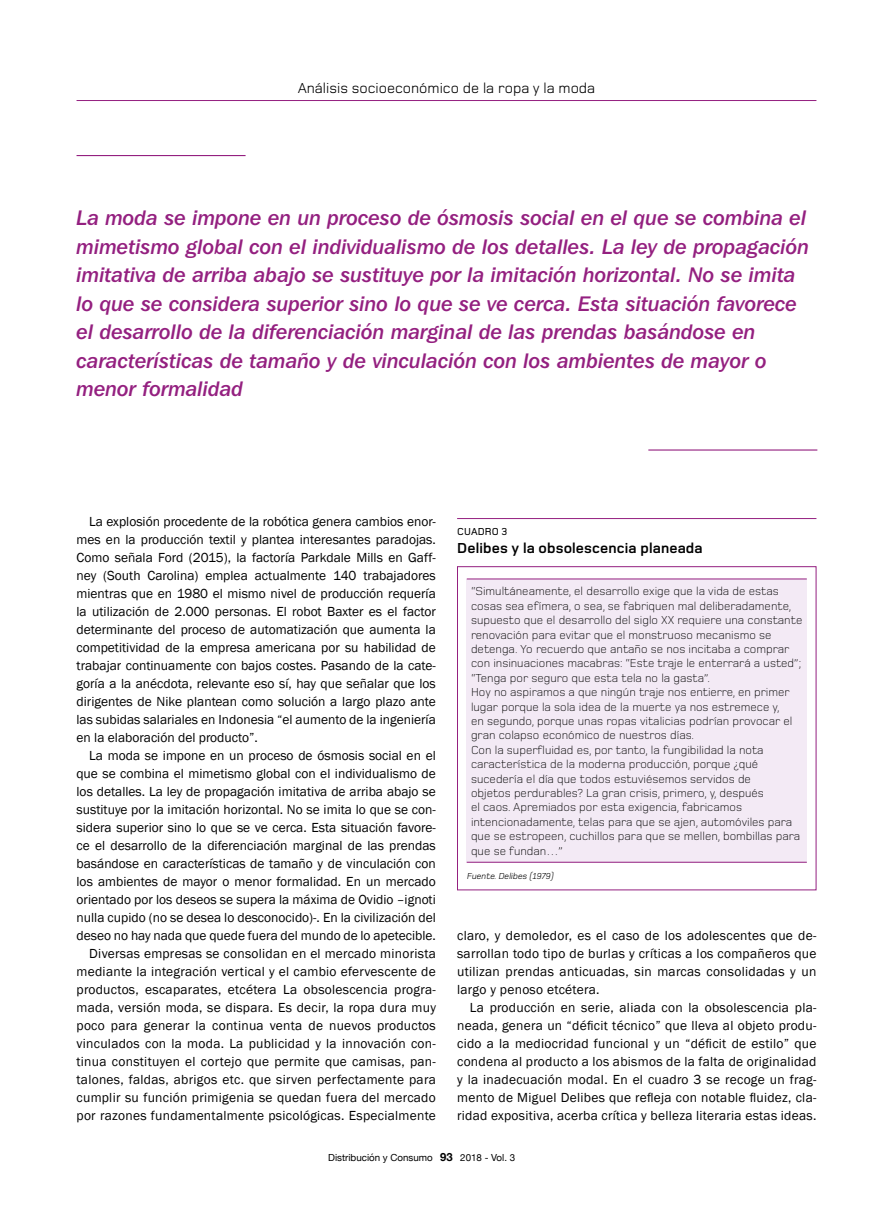
<style>
.page{position:relative;width:893px;height:1212px;background:#fff}
.page>*{position:absolute;margin:0;border:0;box-sizing:border-box;transform-origin:0 0}
.t1{font:21px/28.5px "Franklin Gothic IT Cby BT Med Ital";color:#942080}
.t2{font:15px "Foundry Monoline";color:#000}
.t3{font:700 15px "Foundry Monoline";letter-spacing:.01em;color:#000}
.t4{font:13.5px/18px "Franklin Gothic";color:#000;text-align:justify}
.t5{font:300 12px/14.4px "Foundry Monoline";color:#000}
.t6{font:500 10.5px "Foundry Monoline";letter-spacing:.015em;color:#000}
.t7{font:9.75px "Helvetica Neue";color:#000}
.t8{font:italic 9px "Foundry Monoline";color:#000}
.s1{font-weight:700;font-size:11.25px}
</style>
<div class="page">
<div style="left:457px;top:566px;width:359px;height:324px;border:1px solid #942080"></div>
<hr style="left:457px;top:518px;width:359px;height:1px;background:#942080">
<div style="left:467px;top:579px;width:340px;height:283px;background:#f3eaf5"></div>
<hr style="left:467px;top:579px;width:340px;height:1px;background:#942080">
<hr style="left:467px;top:862px;width:340px;height:1px;background:#942080">
<hr style="left:77px;top:155px;width:169px;height:1px;background:#942080">
<hr style="left:648px;top:449px;width:169px;height:2px;background:#942080">
<hr style="left:77px;top:100px;width:739px;height:1px;background:#942080">
<p class="t2" style="left:298px;top:79px;width:299px">Análisis socioeconómico de la ropa y la moda</p>
<p class="t1" style="left:77px;top:203px;width:734px">La moda se impone en un proceso de ósmosis social en el que se combina el mimetismo global con el individualismo de los detalles. La ley de propagación imitativa de arriba abajo se sustituye por la imitación horizontal. No se imita lo que se considera superior sino lo que se ve cerca. Esta situación favorece el desarrollo de la diferenciación marginal de las prendas basándose en características de tamaño y de vinculación con los ambientes de mayor o menor formalidad</p>
<p class="t4" style="left:77px;top:513px;width:361px;text-indent:13px">La explosión procedente de la robótica genera cambios enor&shy;mes en la producción textil y plantea interesantes paradojas.<br>Como señala Ford (2015), la factoría Parkdale Mills en Gaff&shy;ney (South Carolina) emplea actualmente 140 trabajadores mientras que en 1980 el mismo nivel de producción requería la utilización de 2.000 personas. El robot Baxter es el factor determinante del proceso de automatización que aumenta la competitividad de la empresa americana por su habilidad de trabajar continuamente con bajos costes. Pasando de la cate&shy;goría a la anécdota, relevante eso sí, hay que señalar que los dirigentes de Nike plantean como solución a largo plazo ante las subidas salariales en Indonesia “el aumento de la ingeniería en la elaboración del producto”.</p>
<p class="t4" style="left:77px;top:747px;width:361px;text-align:right">La moda se impone en un proceso de ósmosis social en el que se combina el mimetismo global con el individualismo de los detalles. La ley de propagación imitativa de arriba abajo se sustituye por la imitación horizontal. No se imita lo que se con&shy;sidera superior sino lo que se ve cerca. Esta situación favore&shy;ce el desarrollo de la diferenciación marginal de las prendas basándose en características de tamaño y de vinculación con los ambientes de mayor o menor formalidad. En un mercado orientado por los deseos se supera la máxima de Ovidio –ignoti nulla cupido (no se desea lo desconocido)-. En la civilización del deseo no hay nada que quede fuera del mundo de lo apetecible.<br>Diversas empresas se consolidan en el mercado minorista mediante la integración vertical y el cambio efervescente de productos, escaparates, etcétera La obsolescencia progra&shy;mada, versión moda, se dispara. Es decir, la ropa dura muy poco para generar la continua venta de nuevos productos vinculados con la moda. La publicidad y la innovación con&shy;tinua constituyen el cortejo que permite que camisas, pan&shy;talones, faldas, abrigos etc. que sirven perfectamente para cumplir su función primigenia se quedan fuera del mercado por razones fundamentalmente psicológicas. Especialmente</p>
<p class="t6" style="left:457px;top:525px;width:52px">CUADRO 3</p>
<p class="t3" style="left:457px;top:539px;width:247px">Delibes y la obsolescencia planeada</p>
<p class="t5" style="left:471px;top:585px;width:333px">“Simultáneamente, el desarrollo exige que la vida de estas cosas sea efímera, o sea, se fabriquen mal deliberadamente, supuesto que el desarrollo del siglo XX requiere una constante renovación para evitar que el monstruoso mecanismo se detenga. Yo recuerdo que antaño se nos incitaba a comprar con insinuaciones macabras: “Este traje le enterrará a usted”; “Tenga por seguro que esta tela no la gasta”.<br>Hoy no aspiramos a que ningún traje nos entierre, en primer lugar porque la sola idea de la muerte ya nos estremece y,<br>en segundo, porque unas ropas vitalicias podrían provocar el gran colapso económico de nuestros días.<br>Con la superfluidad es, por tanto, la fungibilidad la nota característica de la moderna producción, porque ¿qué sucedería el día que todos estuviésemos servidos de<br>objetos perdurables? La gran crisis, primero, y, después<br>el caos. Apremiados por esta exigencia, fabricamos intencionadamente, telas para que se ajen, automóviles para que se estropeen, cuchillos para que se mellen, bombillas para que se fundan…”</p>
<p class="t8" style="left:467px;top:871px;width:88px">Fuente. Delibes (1979)</p>
<p class="t4" style="left:457px;top:927px;width:361px">claro, y demoledor, es el caso de los adolescentes que de&shy;sarrollan todo tipo de burlas y críticas a los compañeros que utilizan prendas anticuadas, sin marcas consolidadas y un largo y penoso etcétera.</p>
<p class="t4" style="left:457px;top:999px;width:361px;text-indent:13px">La producción en serie, aliada con la obsolescencia pla&shy;neada, genera un “déficit técnico” que lleva al objeto produ&shy;cido a la mediocridad funcional y un “déficit de estilo” que condena al producto a los abismos de la falta de originalidad y la inadecuación modal. En el cuadro 3 se recoge un frag&shy;mento de Miguel Delibes que refleja con notable fluidez, cla&shy;ridad expositiva, acerba crítica y belleza literaria estas ideas.</p>
<p class="t7" style="left:328px;top:1150px;width:188px">Distribución y Consumo <span class="s1">93</span> 2018 - Vol. 3</p>
</div>
